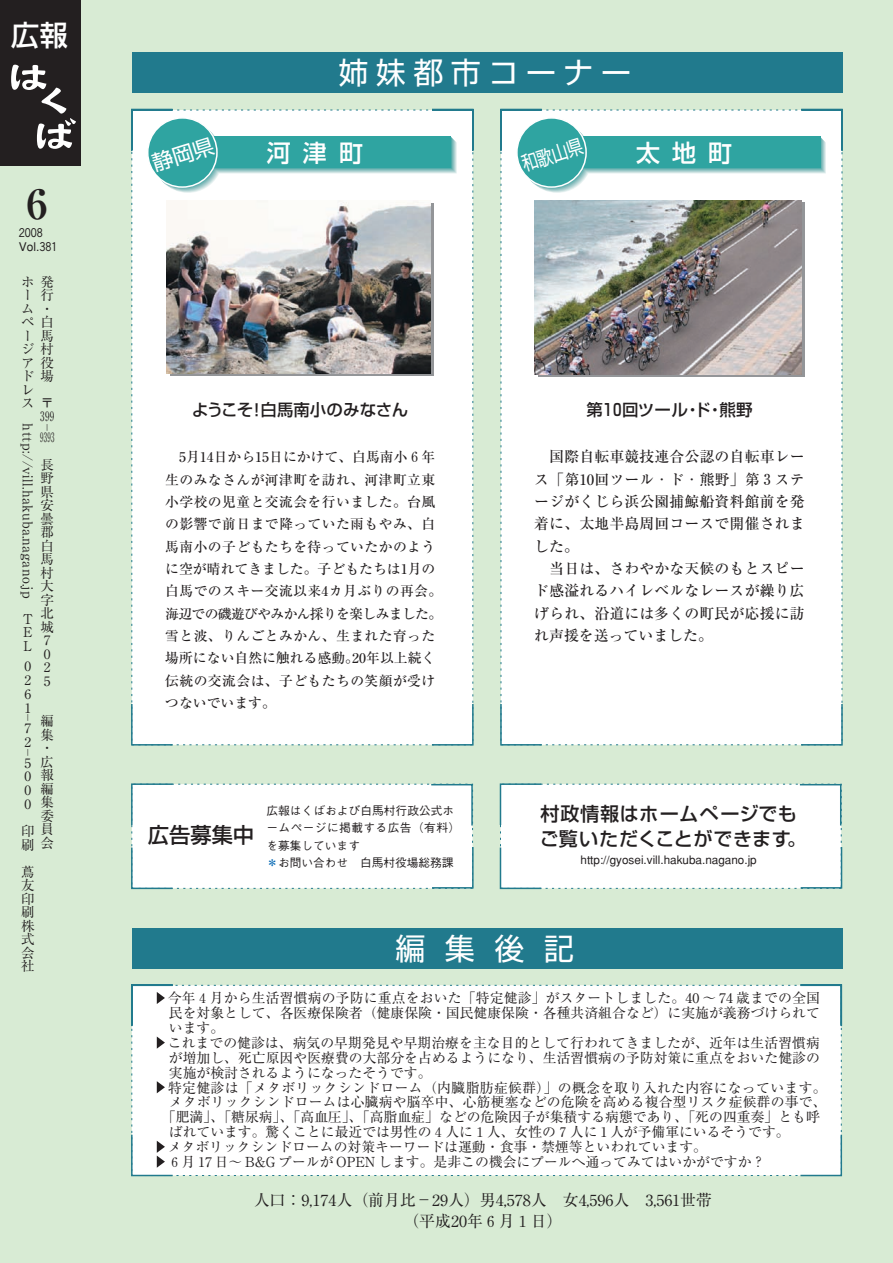
<style>
.page{position:relative;width:893px;height:1263px;background:#fff}
.page>*{position:absolute;margin:0;border:0;box-sizing:border-box;transform-origin:0 0}
.t1{font:700 42px "Ryumin";color:#231f20}
.t2{font:30px "Shin Go";letter-spacing:.25em;color:#fff}
.t3{font:500 28.5px "Shin Go";color:#fff}
.t4{font:500 24px "Shin Go";letter-spacing:.5em;color:#fff}
.t5{font:500 21.3px "Shin Go";color:#231f20}
.t6{font:19.5px "Shin Go";color:#fff;scale:.8 1}
.t7{font:500 19.2px/25.5px "Shin Go";letter-spacing:.025em;color:#231f20}
.t8{font:500 16.5px "Shin Go";letter-spacing:-.015em;color:#231f20}
.t9{font:500 16.5px "Shin Go";letter-spacing:-.04em;color:#231f20}
.t10{font:15.9px/20.2px "Ryumin";color:#231f20;text-align:center}
.t11{font:500 14.85px/22.4px "Ryumin";letter-spacing:.01em;color:#231f20}
.t12{font:13.8px "Ryumin";color:#231f20}
.t13{font:500 13.8px/22.4px "Ryumin";letter-spacing:.03em;color:#231f20}
.t14{font:13.8px "Ryumin";letter-spacing:.025em;color:#231f20}
.t15{font:13.5px/13.5px "Ryumin";letter-spacing:.04em;color:#231f20;text-align:justify}
.t16{font:13.5px "Ryumin";letter-spacing:.02em;color:#231f20}
.t17{font:13.5px/27.8px "Ryumin";letter-spacing:.04em;color:#231f20;scale:.5 1}
.t18{font:500 12px "Gothic BBB";color:#231f20}
.t19{font:12px "Gothic Num";color:#231f20}
.t20{font:500 11.7px/17.5px "Gothic BBB";color:#231f20}
.t21{font:6.75px "Ryumin";color:#231f20;scale:2 1}
.s1{font-family:"Gothic Num";font-weight:400}
.s2{color:#0166b3}
</style>
<div class="page">
<div style="left:0;top:0;width:892px;height:1263px;background:#d8ebd4"></div>
<div style="left:0;top:0;width:81px;height:165px;background:#231f20"></div>
<svg style="left:11px;top:65px;width:65px;height:84px"></svg>
<div style="left:132px;top:52px;width:710px;height:40px;background:#217a8d"></div>
<div style="left:132px;top:928px;width:710px;height:40px;background:#217a8d"></div>
<div style="left:131px;top:108px;width:343px;height:638px;background:#fff"></div>
<div style="left:131px;top:984px;width:711px;height:193px;background:#fff"></div>
<svg style="left:157px;top:992px;width:8px;height:12px"></svg>
<svg style="left:157px;top:1037px;width:8px;height:12px"></svg>
<svg style="left:157px;top:1081px;width:8px;height:12px"></svg>
<svg style="left:157px;top:1141px;width:8px;height:27px"></svg>
<svg style="left:170px;top:203px;width:264px;height:172px"></svg>
<div style="left:500px;top:108px;width:343px;height:638px;background:#fff"></div>
<svg style="left:517px;top:118px;width:309px;height:75px;background:#ecf5f5"></svg>
<div style="left:536px;top:137px;width:284px;height:31px;background:#2fa4a1"></div>
<div style="left:516px;top:117px;width:71px;height:71px;background:#2fa4a1;border:2px solid #fff;border-radius:50%"></div>
<svg style="left:538px;top:202px;width:266px;height:174px"></svg>
<div style="left:499px;top:783px;width:344px;height:107px;background:#fff"></div>
<div style="left:131px;top:783px;width:343px;height:107px;background:#fff"></div>
<img style="left:167px;top:201px;width:264px;height:172px">
<img style="left:534px;top:200px;width:267px;height:174px">
<svg style="left:148px;top:118px;width:309px;height:75px;background:#93cfcd"></svg>
<h3 class="t3" style="left:11px;top:25px;width:58px">広報</h3>
<h1 class="t1" style="left:26px;top:189px;width:22px">6</h1>
<p class="t19" style="left:19px;top:227px;width:25px">2008</p>
<p class="t18" style="left:19px;top:242px;width:40px">Vol.<span class="s1">381</span></p>
<p class="t15" style="left:21px;top:277px;width:34px">ホ発ー行ム・ペ白ー馬ジ村ア役ド場</p>
<p class="t15" style="left:21px;top:398px;width:35px;line-height:13px;text-align:right">ス〒<br>399</p>
<p class="t21" style="left:41px;top:425px;width:8px">―</p>
<p class="t17" style="left:40px;top:425px;width:30px">9393長</p>
<p class="t15" style="left:41px;top:473px;width:15px;text-align:left">野県安曇郡白馬村大字北城<br>7<br>0<br>2<br>5</p>
<p class="t15" style="left:41px;top:716px;width:15px">編集・広報編集委員会</p>
<p class="t15" style="left:21px;top:385px;width:15px">レ</p>
<p class="t16" style="left:32px;top:423px;width:177px;rotate:90deg">http://vill.hakuba.nagano.jp</p>
<p class="t15" style="left:23px;top:614px;width:12px">T E L</p>
<p class="t15" style="left:24px;top:661px;width:8px">0<br>2<br>6<br>1</p>
<p class="t21" style="left:21px;top:715px;width:8px">―</p>
<p class="t15" style="left:24px;top:723px;width:8px">7<br>2</p>
<p class="t21" style="left:21px;top:750px;width:8px">―</p>
<p class="t15" style="left:24px;top:757px;width:8px">5<br>0<br>0<br>0</p>
<p class="t15" style="left:21px;top:826px;width:15px">印刷</p>
<p class="t15" style="left:21px;top:867px;width:15px">蔦友印刷株式会社</p>
<h2 class="t2" style="left:338px;top:62px;width:294px">姉妹都市コーナー</h2>
<h3 class="t4" style="left:267px;top:144px;width:97px">河津町</h3>
<h3 class="t6" style="left:520px;top:157px;width:79px;rotate:-17deg">和歌山県</h3>
<h3 class="t4" style="left:636px;top:144px;width:97px">太地町</h3>
<p class="t8" style="left:192px;top:404px;width:218px">ようこそ！白馬南小のみなさん</p>
<p class="t9" style="left:586px;top:404px;width:167px">第１０回ツール・ド・熊野</p>
<p class="t13" style="left:165px;top:448px;width:278px">　5月14日から15日にかけて、白馬南小６年生のみなさんが河津町を訪れ、河津町立東小学校の児童と交流会を行いました。台風の影響で前日まで降っていた雨もやみ、白馬南小の子どもたちを待っていたかのように空が晴れてきました。子どもたちは1月の白馬でのスキー交流以来4カ月ぶりの再会。海辺での磯遊びやみかん採りを楽しみました。雪と波、りんごとみかん、生まれた育った場所にない自然に触れる感動。20年以上続く伝統の交流会は、子どもたちの笑顔が受けつないでいます。</p>
<p class="t11" style="left:534px;top:448px;width:272px">　国際自転車競技連合公認の自転車レース「第10回ツール・ド・熊野」第３ステージがくじら浜公園捕鯨船資料館前を発着に、太地半島周回コースで開催されました。<br>　当日は、さわやかな天候のもとスピード感溢れるハイレベルなレースが繰り広げられ、沿道には多くの町民が応援に訪れ声援を送っていました。</p>
<h3 class="t5" style="left:148px;top:827px;width:108px">広告募集中</h3>
<p class="t20" style="left:266px;top:803px;width:195px">広報はくばおよび白馬村行政公式ホームページに掲載する広告（有料）を募集しています<br><span class="s2">＊</span>お問い合わせ　白馬村役場総務課</p>
<h3 class="t7" style="left:540px;top:803px;width:268px">村政情報はホームページでもご覧いただくことができます。</h3>
<p class="t20" style="left:580px;top:853px;width:178px">http://gyosei.vill.hakuba.nagano.jp</p>
<h2 class="t2" style="left:395px;top:938px;width:180px">編集後記</h2>
<p class="t12" style="left:168px;top:993px;width:653px">今年４月から生活習慣病の予防に重点をおいた「特定健診」がスタートしました。40 ～ 74 歳までの全国</p>
<p class="t12" style="left:169px;top:1008px;width:652px">民を対象として、各医療保険者（健康保険・国民健康保険・各種共済組合など）に実施が義務づけられて</p>
<p class="t12" style="left:169px;top:1023px;width:57px">います。</p>
<p class="t12" style="left:168px;top:1038px;width:653px">これまでの健診は、病気の早期発見や早期治療を主な目的として行われてきましたが、近年は生活習慣病</p>
<p class="t12" style="left:169px;top:1053px;width:652px">が増加し、死亡原因や医療費の大部分を占めるようになり、生活習慣病の予防対策に重点をおいた健診の</p>
<p class="t12" style="left:169px;top:1068px;width:264px">実施が検討されるようになったそうです。</p>
<p class="t14" style="left:168px;top:1083px;width:660px">特定健診は「メタボリックシンドローム（内臓脂肪症候群）」の概念を取り入れた内容になっています。</p>
<p class="t12" style="left:169px;top:1097px;width:659px">メタボリックシンドロームは心臓病や脳卒中、心筋梗塞などの危険を高める複合型リスク症候群の事で、</p>
<p class="t12" style="left:162px;top:1112px;width:659px">「肥満」、「糖尿病」、「高血圧」、「高脂血症」などの危険因子が集積する病態であり、「死の四重奏」とも呼</p>
<p class="t12" style="left:169px;top:1127px;width:622px">ばれています。驚くことに最近では男性の４人に１人、女性の７人に 1 人が予備軍にいるそうです。</p>
<p class="t12" style="left:168px;top:1142px;width:541px">メタボリックシンドロームの対策キーワードは運動・食事・禁煙等といわれています。</p>
<p class="t12" style="left:168px;top:1157px;width:599px">６月 17 日～ B&amp;G プールが OPEN します。是非この機会にプールへ通ってみてはいかがですか？</p>
<p class="t10" style="left:254px;top:1192px;width:460px">人口：9,174人（前月比－29人）男4,578人　女4,596人　3,561世帯（平成20年６月１日）</p>
</div>
